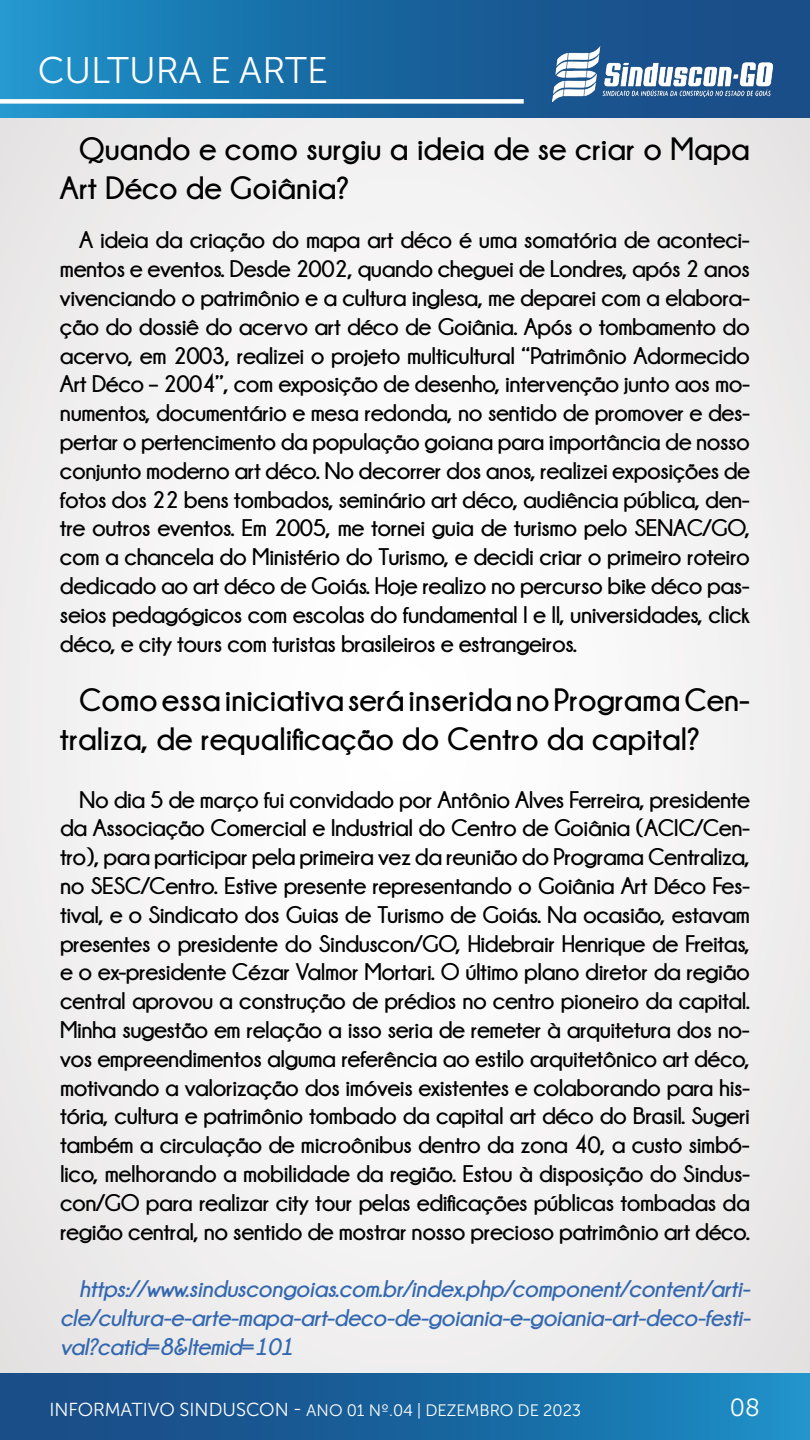
<style>
.page{position:relative;width:810px;height:1440px;background:#f4f3f3}
.page>*{position:absolute;margin:0;border:0;box-sizing:border-box;transform-origin:0 0}
.t1{font:36.97px "Museo Sans Cyrl 300";color:#fff}
.t2{font:700 32.25px/38.7px "Champagne&Limousines";color:#000}
.t3{font:24.75px "Museo Sans Cyrl 300";color:#fff}
.t4{font:700 24px/28.8px "Champagne&Limousines";letter-spacing:-.02em;color:#000;text-align:justify}
.t5{font:italic 700 24px/28.8px "Champagne&Limousines";letter-spacing:-.015em;color:#3267b0;text-align:justify}
.t6{font:16.5px "Museo Sans Cyrl 300";color:#fff}
.s1{font-size:18.75px}
</style>
<div class="page">
<div style="left:0;top:0;width:810px;height:117px;background:linear-gradient(to right,#1d8ec6,#18427d)"></div>
<img style="left:545px;top:43px;width:236px;height:62px">
<div style="left:0;top:99px;width:524px;height:5px;background:#fff"></div>
<div style="left:0;top:1373px;width:810px;height:67px;background:linear-gradient(to right,#18437e,#1c8bc2)"></div>
<h1 class="t1" style="left:38px;top:51px;width:292px">CULTURA E ARTE</h1>
<h2 class="t2" style="left:60px;top:129px;width:691px;text-indent:19px">Quando e como surgiu a ideia de se criar o Mapa<br>Art Déco de Goiânia?</h2>
<p class="t4" style="left:60px;top:225px;width:692px;text-indent:19px">A ideia da criação do mapa art déco é uma somatória de aconteci&shy;mentos e eventos. Desde 2002, quando cheguei de Londres, após 2 anos vivenciando o patrimônio e a cultura inglesa, me deparei com a elabora&shy;ção do dossiê do acervo art déco de Goiânia. Após o tombamento do acervo, em 2003, realizei o projeto multicultural “Patrimônio Adormecido Art Déco – 2004”, com exposição de desenho, intervenção junto aos mo&shy;numentos, documentário e mesa redonda, no sentido de promover e des&shy;pertar o pertencimento da população goiana para importância de nosso conjunto moderno art déco. No decorrer dos anos, realizei exposições de fotos dos 22 bens tombados, seminário art déco, audiência pública, den&shy;tre outros eventos. Em 2005, me tornei guia de turismo pelo SENAC/GO, com a chancela do Ministério do Turismo, e decidi criar o primeiro roteiro dedicado ao art déco de Goiás. Hoje realizo no percurso bike déco pas&shy;seios pedagógicos com escolas do fundamental l e ll, universidades, click déco, e city tours com turistas brasileiros e estrangeiros.</p>
<h2 class="t2" style="left:60px;top:680px;width:691px;text-indent:19px">Como essa iniciativa será inserida no Programa Cen&shy;traliza, de requalificação do Centro da capital?</h2>
<p class="t4" style="left:60px;top:785px;width:692px;text-indent:19px">No dia 5 de março fui convidado por Antônio Alves Ferreira, presidente da Associação Comercial e Industrial do Centro de Goiânia (ACIC/Cen&shy;tro), para participar pela primeira vez da reunião do Programa Centraliza, no SESC/Centro. Estive presente representando o Goiânia Art Déco Fes&shy;tival, e o Sindicato dos Guias de Turismo de Goiás. Na ocasião, estavam presentes o presidente do Sinduscon/GO, Hidebrair Henrique de Freitas, e o ex-presidente Cézar Valmor Mortari. O último plano diretor da região central aprovou a construção de prédios no centro pioneiro da capital.<br>Minha sugestão em relação a isso seria de remeter à arquitetura dos no&shy;vos empreendimentos alguma referência ao estilo arquitetônico art déco, motivando a valorização dos imóveis existentes e colaborando para his&shy;tória, cultura e patrimônio tombado da capital art déco do Brasil. Sugeri também a circulação de microônibus dentro da zona 40, a custo simbó&shy;lico, melhorando a mobilidade da região. Estou à disposição do Sindus&shy;con/GO para realizar city tour pelas edificações públicas tombadas da região central, no sentido de mostrar nosso precioso patrimônio art déco.</p>
<p class="t5" style="left:60px;top:1274px;width:692px;text-indent:19px">https://www.sinduscongoias.com.br/index.php/component/content/arti&shy;cle/cultura-e-arte-mapa-art-deco-de-goiania-e-goiania-art-deco-festi&shy;val?catid=8&amp;Itemid=101</p>
<p class="t6" style="left:49px;top:1401px;width:533px"><span class="s1">INFORMATIVO SINDUSCON -</span> ANO 01 Nº.04 | DEZEMBRO DE 2023</p>
<p class="t3" style="left:730px;top:1394px;width:31px">08</p>
</div>
